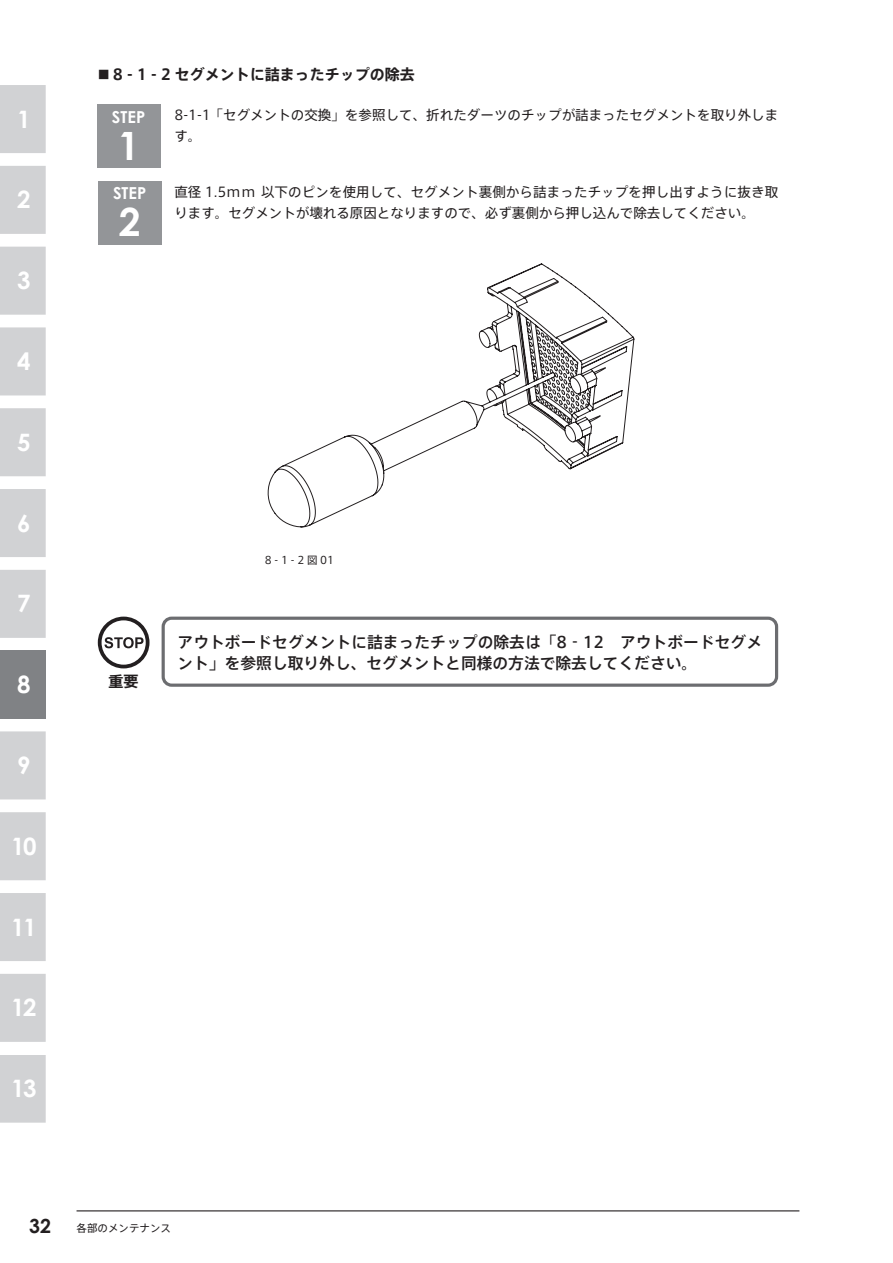
<style>
.page{position:relative;width:893px;height:1263px;background:#fff}
.page>*{position:absolute;margin:0;border:0;box-sizing:border-box;transform-origin:0 0}
.t1{font:700 39px "Century Gothic";color:#fff}
.t2{font:700 24px "Century Gothic";letter-spacing:-.05em;color:#fff}
.t3{font:700 19.5px "Century Gothic";color:#231f20}
.t4{font:700 16.5px "Century Gothic";color:#fff}
.t5{font:500 15.75px/21px "Axis Pro N";letter-spacing:.005em;color:#231f20}
.t6{font:700 15px "Axis Pro N";color:#231f20}
.t7{font:13.5px/21px "Axis Pro N";letter-spacing:.005em;color:#231f20}
.t8{font:10.5px "Axis Pro N";color:#231f20}
.s1{font-size:12px}
</style>
<div class="page">
<hr style="left:77px;top:1210px;width:722px;height:1px;background:#231f20">
<svg style="left:0;top:85px;width:46px;height:1038px;background:#d7d8da"></svg>
<div style="left:0;top:651px;width:46px;height:68px;background:#808285"></div>
<div style="left:0;top:1042px;width:46px;height:12px;background:#fff"></div>
<div style="left:97px;top:104px;width:64px;height:64px;background:#939598"></div>
<div style="left:98px;top:181px;width:64px;height:63px;background:#939598"></div>
<svg style="left:98px;top:617px;width:51px;height:51px"></svg>
<div style="left:162px;top:617px;width:616px;height:70px;border:3px solid #6c6d70;border-radius:9px"></div>
<svg style="left:268px;top:264px;width:366px;height:263px"></svg>
<h2 class="t2" style="left:17px;top:101px;width:15px">1</h2>
<h2 class="t2" style="left:17px;top:182px;width:15px">2</h2>
<h2 class="t2" style="left:17px;top:262px;width:15px">3</h2>
<h2 class="t2" style="left:17px;top:343px;width:15px">4</h2>
<h2 class="t2" style="left:17px;top:424px;width:15px">5</h2>
<h2 class="t2" style="left:17px;top:505px;width:15px">6</h2>
<h2 class="t2" style="left:17px;top:585px;width:15px">7</h2>
<h2 class="t2" style="left:17px;top:666px;width:15px">8</h2>
<h2 class="t2" style="left:17px;top:747px;width:15px">9</h2>
<h2 class="t2" style="left:11px;top:828px;width:27px">10</h2>
<h2 class="t2" style="left:11px;top:909px;width:27px">11</h2>
<h2 class="t2" style="left:11px;top:989px;width:27px">12</h2>
<h2 class="t2" style="left:11px;top:1070px;width:27px">13</h2>
<p class="t6" style="left:98px;top:67px;width:319px"><span class="s1">■</span> 8 - 1 - 2 セグメントに詰まったチップの除去</p>
<p class="t4" style="left:112px;top:104px;width:35px">STEP</p>
<h1 class="t1" style="left:118px;top:116px;width:23px">1</h1>
<p class="t4" style="left:113px;top:181px;width:35px">STEP</p>
<h1 class="t1" style="left:119px;top:193px;width:23px">2</h1>
<p class="t7" style="left:174px;top:105px;width:605px">8-1-1 「セグメントの交換」を参照して、折れたダーツのチップが詰まったセグメントを取り外します。</p>
<p class="t7" style="left:174px;top:181px;width:605px">直径 1.5mm 以下のピンを使用して、セグメント裏側から詰まったチップを押し出すように抜き取ります。セグメントが壊れる原因となりますので、必ず裏側から押し込んで除去してください。</p>
<p class="t8" style="left:265px;top:555px;width:71px">8 - 1 - 2図01</p>
<p class="t6" style="left:109px;top:673px;width:31px">重要</p>
<p class="t5" style="left:178px;top:631px;width:586px">アウトボードセグメントに詰まったチップの除去は「8‐12　アウトボードセグメント」を参照し取り外し、セグメントと同様の方法で除去してください。</p>
<h3 class="t3" style="left:29px;top:1211px;width:23px">32</h3>
<p class="t8" style="left:77px;top:1223px;width:96px">各部のメンテナンス</p>
</div>
